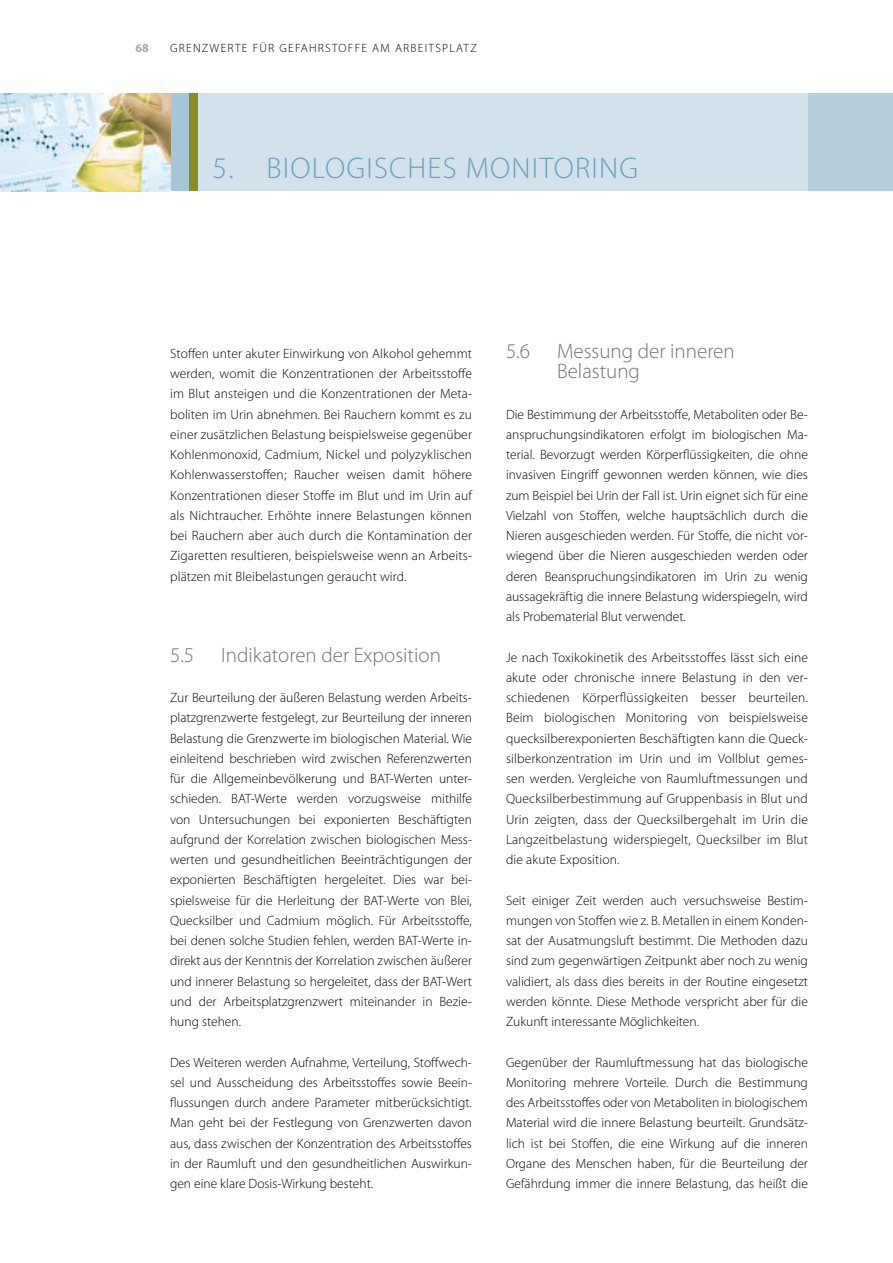
<style>
.page{position:relative;width:893px;height:1263px;background:#fff}
.page>*{position:absolute;margin:0;border:0;box-sizing:border-box;transform-origin:0 0}
.t1{font:300 30px "Myriad Pro";letter-spacing:.04em;color:#67a2c0}
.t2{font:300 21px/20.2px "Myriad Pro";color:#707172}
.t3{font:300 13.5px/20.2px "Myriad Pro";color:#000;text-align:justify}
.t4{font:300 12px "Myriad Pro";letter-spacing:.105em;color:#000}
.t5{font:700 12px "Myriad Pro";color:#a7a8aa}
</style>
<div class="page">
<div style="left:149px;top:94px;width:744px;height:97px;background:#d2e2ec"></div>
<div style="left:807px;top:94px;width:86px;height:97px;background:#b5cfdf"></div>
<hr style="left:892px;top:94px;width:1px;height:97px;background:#e1ebf2">
<div style="left:170px;top:94px;width:28px;height:97px;background:#a5c6d9"></div>
<div style="left:189px;top:94px;width:9px;height:97px;background:#8a8d1e"></div>
<img style="left:0;top:94px;width:170px;height:97px">
<p class="t5" style="left:135px;top:41px;width:15px">68</p>
<p class="t4" style="left:170px;top:41px;width:308px">GRENZWERTE FÜR GEFAHRSTOFFE AM ARBEITSPLATZ</p>
<h1 class="t1" style="left:213px;top:150px;width:427px">5. BIOLOGISCHES MONITORING</h1>
<p class="t3" style="left:170px;top:343px;width:303px">Stoffen unter akuter Einwirkung von Alkohol gehemmt werden, womit die Konzentrationen der Arbeitsstoffe im Blut ansteigen und die Konzentrationen der Meta&shy;boliten im Urin abnehmen. Bei Rauchern kommt es zu einer zusätzlichen Belastung beispielsweise gegenüber Kohlenmonoxid, Cadmium, Nickel und polyzyklischen Kohlenwasserstoffen; Raucher weisen damit höhere Konzentrationen dieser Stoffe im Blut und im Urin auf als Nichtraucher. Erhöhte innere Belastungen können bei Rauchern aber auch durch die Kontamination der Zigaretten resultieren, beispielsweise wenn an Arbeits&shy;plätzen mit Bleibelastungen geraucht wird.</p>
<h2 class="t2" style="left:170px;top:644px;width:26px">5.5</h2>
<h2 class="t2" style="left:221px;top:644px;width:221px">Indikatoren der Exposition</h2>
<p class="t3" style="left:170px;top:687px;width:303px">Zur Beurteilung der äußeren Belastung werden Arbeits&shy;platzgrenzwerte festgelegt, zur Beurteilung der inneren Belastung die Grenzwerte im biologischen Material. Wie einleitend beschrieben wird zwischen Referenzwerten für die Allgemeinbevölkerung und BAT-Werten unter&shy;schieden. BAT-Werte werden vorzugsweise mithilfe von Untersuchungen bei exponierten Beschäftigten aufgrund der Korrelation zwischen biologischen Mess&shy;werten und gesundheitlichen Beeinträchtigungen der exponierten Beschäftigten hergeleitet. Dies war bei&shy;spielsweise für die Herleitung der BAT-Werte von Blei, Quecksilber und Cadmium möglich. Für Arbeitsstoffe, bei denen solche Studien fehlen, werden BAT-Werte in&shy;direkt aus der Kenntnis der Korrelation zwischen äußerer und innerer Belastung so hergeleitet, dass der BAT-Wert und der Arbeitsplatzgrenzwert miteinander in Bezie&shy;hung stehen.</p>
<p class="t3" style="left:170px;top:1052px;width:303px">Des Weiteren werden Aufnahme, Verteilung, Stoffwech&shy;sel und Ausscheidung des Arbeitsstoffes sowie Beein&shy;flussungen durch andere Parameter mitberücksichtigt.<br>Man geht bei der Festlegung von Grenzwerten davon aus, dass zwischen der Konzentration des Arbeitsstoffes in der Raumluft und den gesundheitlichen Auswirkun&shy;gen eine klare Dosis-Wirkung besteht.</p>
<h2 class="t2" style="left:506px;top:340px;width:26px">5.6</h2>
<h2 class="t2" style="left:557px;top:340px;width:179px">Messung der inneren<br>Belastung</h2>
<p class="t3" style="left:506px;top:404px;width:303px">Die Bestimmung der Arbeitsstoffe, Metaboliten oder Be&shy;anspruchungsindikatoren erfolgt im biologischen Ma&shy;terial. Bevorzugt werden Körperflüssigkeiten, die ohne invasiven Eingriff gewonnen werden können, wie dies zum Beispiel bei Urin der Fall ist. Urin eignet sich für eine Vielzahl von Stoffen, welche hauptsächlich durch die Nieren ausgeschieden werden. Für Stoffe, die nicht vor&shy;wiegend über die Nieren ausgeschieden werden oder deren Beanspruchungsindikatoren im Urin zu wenig aussagekräftig die innere Belastung widerspiegeln, wird als Probematerial Blut verwendet.</p>
<p class="t3" style="left:506px;top:647px;width:303px">Je nach Toxikokinetik des Arbeitsstoffes lässt sich eine akute oder chronische innere Belastung in den ver&shy;schiedenen Körperflüssigkeiten besser beurteilen.<br>Beim biologischen Monitoring von beispielsweise quecksilberexponierten Beschäftigten kann die Queck&shy;silberkonzentration im Urin und im Vollblut gemes&shy;sen werden. Vergleiche von Raumluftmessungen und Quecksilberbestimmung auf Gruppenbasis in Blut und Urin zeigten, dass der Quecksilbergehalt im Urin die Langzeitbelastung widerspiegelt, Quecksilber im Blut die akute Exposition.</p>
<p class="t3" style="left:506px;top:890px;width:303px">Seit einiger Zeit werden auch versuchsweise Bestim&shy;mungen von Stoffen wie z. B. Metallen in einem Konden&shy;sat der Ausatmungsluft bestimmt. Die Methoden dazu sind zum gegenwärtigen Zeitpunkt aber noch zu wenig validiert, als dass dies bereits in der Routine eingesetzt werden könnte. Diese Methode verspricht aber für die Zukunft interessante Möglichkeiten.</p>
<p class="t3" style="left:506px;top:1052px;width:303px">Gegenüber der Raumluftmessung hat das biologische Monitoring mehrere Vorteile. Durch die Bestimmung des Arbeitsstoffes oder von Metaboliten in biologischem Material wird die innere Belastung beurteilt. Grundsätz&shy;lich ist bei Stoffen, die eine Wirkung auf die inneren Organe des Menschen haben, für die Beurteilung der Gefährdung immer die innere Belastung, das heißt die</p>
</div>
